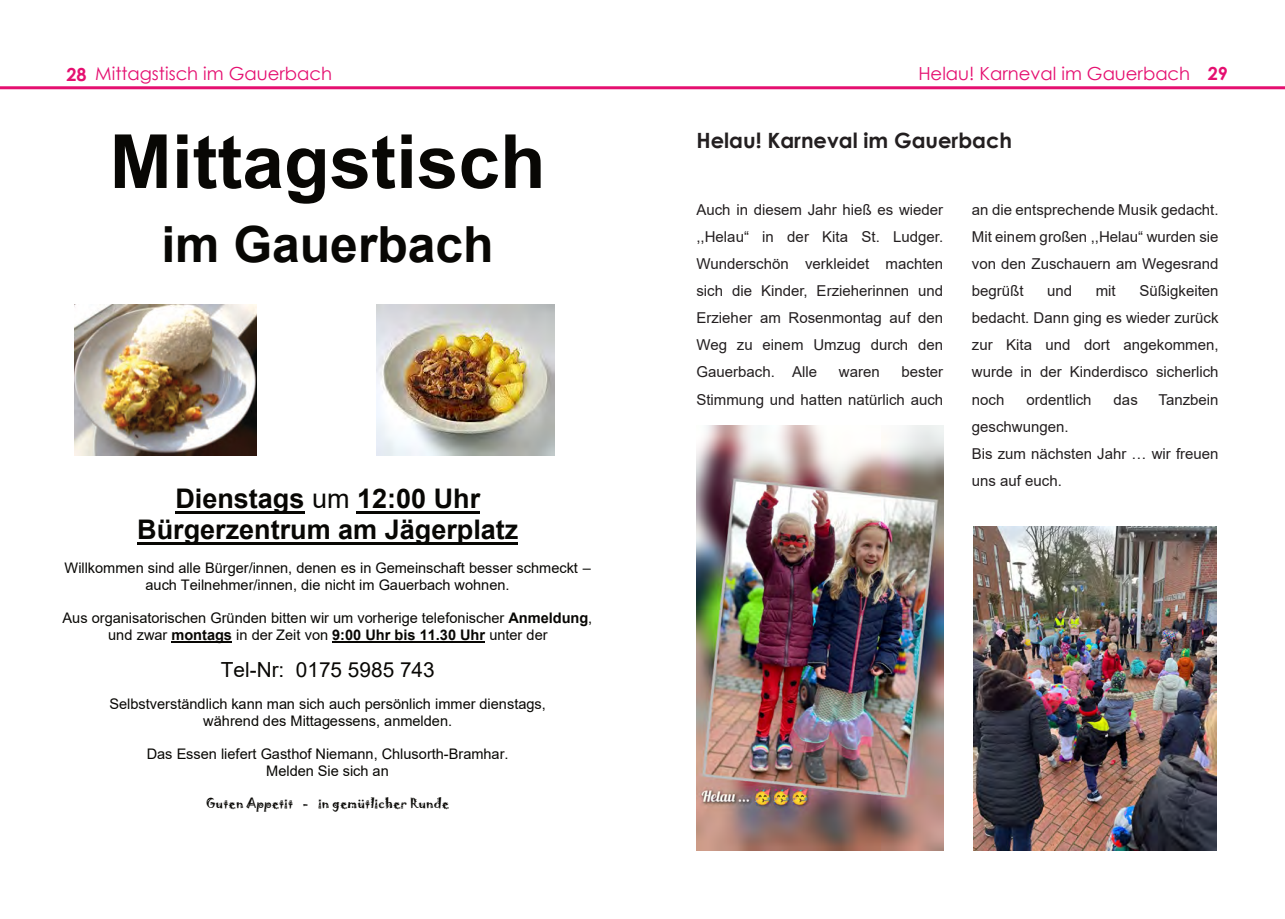
<style>
.page{position:relative;width:1285px;height:919px;background:#fff}
.page>*{position:absolute;margin:0;border:0;box-sizing:border-box;transform-origin:0 0}
.t1{font:700 74.7px "Arial";color:#080704}
.t2{font:700 49.8px "Arial";color:#080704}
.t3{font:700 27px/31px "Arial";color:#080704;text-align:center}
.t4{font:700 21px "Century Gothic";color:#231f20}
.t5{font:20.85px "Arial";color:#080704}
.t6{font:18px "Century Gothic";color:#e50f70}
.t7{font:700 18px "Century Gothic";color:#e50f70}
.t8{font:15px/27px "Arial";color:#231f20;text-align:justify}
.t9{font:14.55px/16.6px "Arial";color:#080704;text-align:center}
.t10{font:12.45px "Jokerman";color:#080704}
.s1{font-weight:700}
.s2{font-weight:400}
</style>
<div class="page">
<hr style="left:0;top:86px;width:1284px;height:3px;background:#e50f70">
<hr style="left:175px;top:511px;width:129px;height:3px;background:#080704">
<hr style="left:357px;top:511px;width:123px;height:3px;background:#080704">
<hr style="left:137px;top:542px;width:381px;height:3px;background:#080704">
<hr style="left:171px;top:641px;width:61px;height:2px;background:#080704">
<hr style="left:332px;top:641px;width:153px;height:2px;background:#080704">
<img style="left:74px;top:304px;width:182px;height:152px">
<img style="left:377px;top:304px;width:177px;height:152px">
<img style="left:696px;top:425px;width:247px;height:425px">
<img style="left:973px;top:526px;width:243px;height:324px">
<p class="t7" style="left:66px;top:67px;width:22px">28</p>
<p class="t6" style="left:918px;top:67px;width:311px">Helau! Karneval im Gauerbach <span class="s1">29</span></p>
<p class="t6" style="left:95px;top:67px;width:238px">Mittagstisch im Gauerbach</p>
<h1 class="t1" style="left:109px;top:133px;width:437px">Mittagstisch</h1>
<h2 class="t2" style="left:161px;top:226px;width:334px">im Gauerbach</h2>
<h3 class="t3" style="left:137px;top:486px;width:382px">Dienstags <span class="s2">um</span> 12:00 Uhr<br>Bürgerzentrum am Jägerplatz</h3>
<p class="t9" style="left:65px;top:561px;width:527px">Willkommen sind alle Bürger/innen, denen es in Gemeinschaft besser schmeckt – auch Teilnehmer/innen, die nicht im Gauerbach wohnen.</p>
<p class="t9" style="left:63px;top:611px;width:531px">Aus organisatorischen Gründen bitten wir um vorherige telefonischer <span class="s1">Anmeldung</span>, und zwar <span class="s1">montags</span> in der Zeit von <span class="s1">9:00 Uhr bis 11.30 Uhr</span> unter der</p>
<h3 class="t5" style="left:221px;top:661px;width:215px">Tel-Nr: 0175 5985 743</h3>
<p class="t9" style="left:109px;top:697px;width:438px">Selbstverständlich kann man sich auch persönlich immer dienstags, während des Mittagessens, anmelden.</p>
<p class="t9" style="left:147px;top:747px;width:363px">Das Essen liefert Gasthof Niemann, Chlusorth-Bramhar.<br>Melden Sie sich an</p>
<p class="t10" style="left:206px;top:797px;width:244px">Guten Appetit - in gemütlicher Runde</p>
<h3 class="t4" style="left:696px;top:132px;width:317px">Helau! Karneval im Gauerbach</h3>
<p class="t8" style="left:696px;top:198px;width:248px">Auch in diesem Jahr hieß es wieder ,,Helau“ in der Kita St. Ludger.<br>Wunderschön verkleidet machten sich die Kinder, Erzieherinnen und Erzieher am Rosenmontag auf den Weg zu einem Umzug durch den Gauerbach. Alle</p>
<p class="t8" style="left:696px;top:360px;width:248px;text-align:right">bester<br>Stimmung und hatten natürlich auch</p>
<p class="t8" style="left:838px;top:360px;width:42px">waren</p>
<p class="t8" style="left:971px;top:198px;width:248px">an die entsprechende Musik gedacht.<br>Mit einem großen ,,Helau“ wurden sie von den Zuschauern am Wegesrand begrüßt</p>
<p class="t8" style="left:971px;top:279px;width:248px;text-indent:167px">Süßigkeiten bedacht. Dann ging es wieder zurück zur Kita und dort angekommen, wurde in der Kinderdisco sicherlich noch</p>
<p class="t8" style="left:1046px;top:279px;width:27px">und</p>
<p class="t8" style="left:1095px;top:279px;width:21px">mit</p>
<p class="t8" style="left:1026px;top:387px;width:67px">ordentlich</p>
<p class="t8" style="left:1113px;top:387px;width:26px">das</p>
<p class="t8" style="left:1158px;top:387px;width:62px">Tanzbein</p>
<p class="t8" style="left:971px;top:414px;width:248px;text-align:left">geschwungen.<br>Bis zum nächsten Jahr … wir freuen uns auf euch.</p>
</div>
